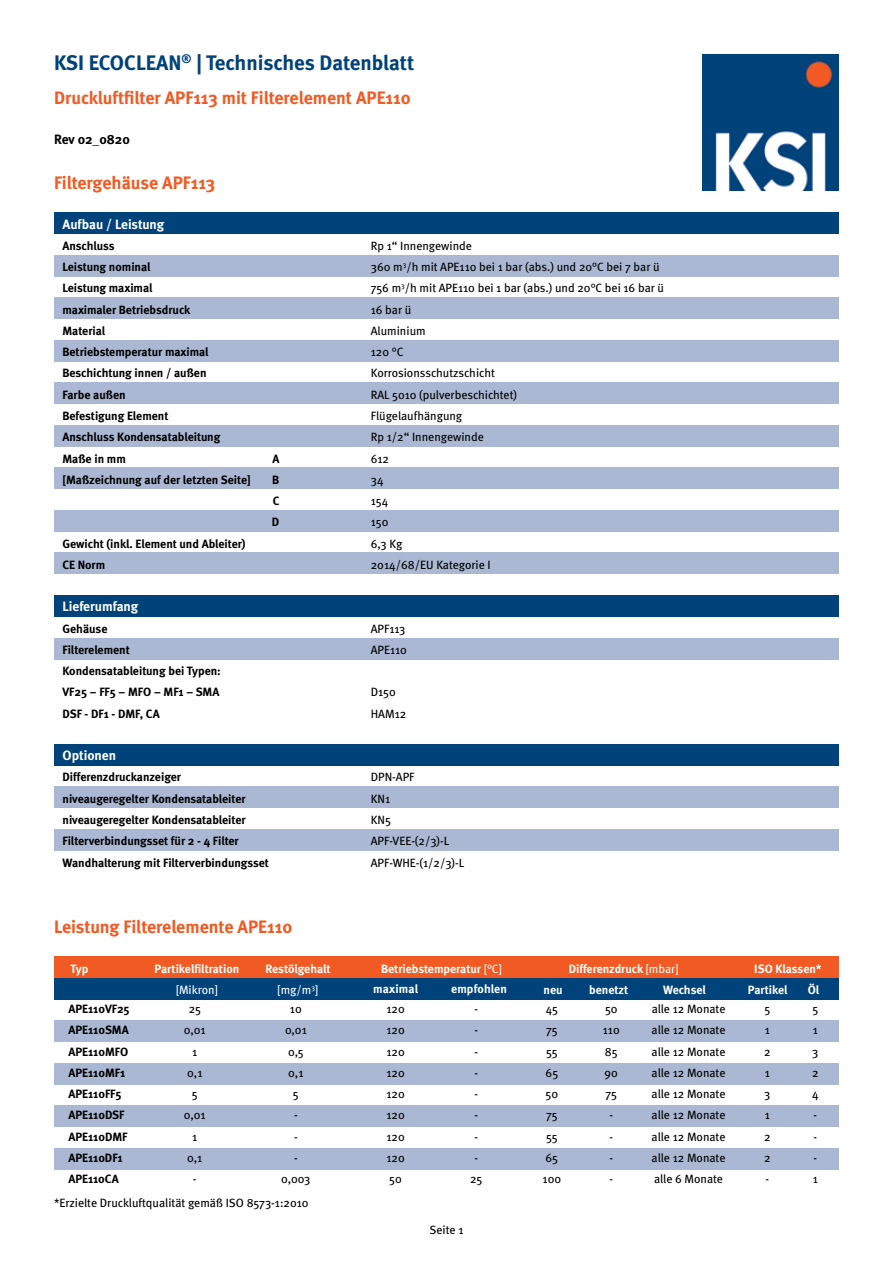
<style>
.page{position:relative;width:893px;height:1263px;background:#fff}
.page>*{position:absolute;margin:0;border:0;box-sizing:border-box;transform-origin:0 0}
.t1{font:700 21px "Meta";color:#00427a}
.t2{font:700 18px "Meta";color:#f15a22}
.t3{font:700 13.5px "Meta";color:#fff}
.t4{font:700 13.5px "Meta";color:#000}
.t5{font:12px/21.3px "Meta";color:#000}
.t6{font:700 12px/21.3px "Meta";color:#000}
.t7{font:700 12px/21.3px "Meta";color:#fff}
.t8{font:12px "Meta";color:#fff}
.s1{font-weight:400}
</style>
<div class="page">
<img style="left:703px;top:54px;width:136px;height:136px">
<div style="left:54px;top:553px;width:785px;height:21px;background:#aab8d3"></div>
<div style="left:54px;top:340px;width:785px;height:21px;background:#aab8d3"></div>
<div style="left:54px;top:383px;width:785px;height:21px;background:#aab8d3"></div>
<div style="left:54px;top:425px;width:785px;height:21px;background:#aab8d3"></div>
<div style="left:54px;top:468px;width:785px;height:21px;background:#aab8d3"></div>
<div style="left:54px;top:510px;width:785px;height:21px;background:#aab8d3"></div>
<div style="left:54px;top:213px;width:785px;height:21px;background:#00427a"></div>
<div style="left:54px;top:255px;width:785px;height:21px;background:#aab8d3"></div>
<div style="left:54px;top:298px;width:785px;height:21px;background:#aab8d3"></div>
<div style="left:54px;top:595px;width:785px;height:22px;background:#00427a"></div>
<div style="left:54px;top:638px;width:785px;height:21px;background:#aab8d3"></div>
<div style="left:54px;top:744px;width:785px;height:21px;background:#00427a"></div>
<div style="left:54px;top:787px;width:785px;height:21px;background:#aab8d3"></div>
<div style="left:54px;top:829px;width:785px;height:21px;background:#aab8d3"></div>
<div style="left:54px;top:1020px;width:785px;height:22px;background:#aab8d3"></div>
<div style="left:54px;top:1063px;width:785px;height:21px;background:#aab8d3"></div>
<div style="left:54px;top:1105px;width:785px;height:22px;background:#aab8d3"></div>
<div style="left:54px;top:1148px;width:785px;height:21px;background:#aab8d3"></div>
<div style="left:54px;top:978px;width:785px;height:21px;background:#00427a"></div>
<div style="left:54px;top:957px;width:785px;height:21px;background:#f15a22"></div>
<h1 class="t1" style="left:54px;top:49px;width:362px">KSI ECOCLEAN<sup>®</sup> | Technisches Datenblatt</h1>
<h2 class="t2" style="left:54px;top:86px;width:358px">Druckluftfilter APF113 mit Filterelement APE110</h2>
<p class="t4" style="left:54px;top:130px;width:77px">Rev 02_0820</p>
<h2 class="t2" style="left:54px;top:171px;width:163px">Filtergehäuse APF113</h2>
<p class="t3" style="left:63px;top:215px;width:103px">Aufbau / Leistung</p>
<p class="t6" style="left:63px;top:235px;width:159px">Anschluss<br>Leistung nominal<br>Leistung maximal<br>maximaler Betriebsdruck<br>Material<br>Betriebstemperatur maximal<br>Beschichtung innen / außen<br>Farbe außen<br>Befestigung Element<br>Anschluss Kondensatableitung<br>Maße in mm</p>
<p class="t6" style="left:272px;top:447px;width:8px">A</p>
<p class="t6" style="left:63px;top:469px;width:190px">[Maßzeichnung auf der letzten Seite]</p>
<p class="t6" style="left:272px;top:469px;width:9px;text-align:justify">B C D</p>
<p class="t6" style="left:63px;top:532px;width:185px">Gewicht (inkl. Element und Ableiter)<br>CE Norm</p>
<p class="t3" style="left:63px;top:598px;width:77px">Lieferumfang</p>
<p class="t5" style="left:371px;top:235px;width:295px">Rp 1“ Innengewinde<br>360 m<sup>3</sup>/h mit APE110 bei 1 bar (abs.) und 20°C bei 7 bar ü<br>756 m<sup>3</sup>/h mit APE110 bei 1 bar (abs.) und 20°C bei 16 bar ü<br>16 bar ü<br>Aluminium<br>120 °C<br>Korrosionsschutzschicht<br>RAL 5010 (pulverbeschichtet)<br>Flügelaufhängung<br>Rp 1/2“ Innengewinde<br>612<br>34<br>154<br>150<br>6,3 Kg<br>2014/68/EU Kategorie I</p>
<p class="t6" style="left:63px;top:617px;width:160px">Gehäuse<br>Filterelement<br>Kondensatableitung bei Typen:<br>VF25 – FF5 – MFO – MF1 – SMA<br>DSF - DF1 - DMF, CA</p>
<p class="t5" style="left:371px;top:617px;width:38px">APF113<br>APE110</p>
<p class="t5" style="left:371px;top:681px;width:37px">D150<br>HAM12</p>
<p class="t3" style="left:63px;top:747px;width:55px">Optionen</p>
<p class="t6" style="left:63px;top:766px;width:208px">Differenzdruckanzeiger niveaugeregelter Kondensatableiter niveaugeregelter Kondensatableiter Filterverbindungsset für 2 - 4 Filter Wandhalterung mit Filterverbindungsset</p>
<p class="t5" style="left:371px;top:766px;width:95px">DPN-APF<br>KN1<br>KN5<br>APF-VEE-(2/3)-L<br>APF-WHE-(1/2/3)-L</p>
<h2 class="t2" style="left:54px;top:916px;width:240px">Leistung Filterelemente APE110</h2>
<p class="t7" style="left:663px;top:958px;width:44px;text-indent:-94px">Differenzdruck <span class="s1">[mbar]<br></span>Wechsel</p>
<p class="t7" style="left:748px;top:958px;width:75px;text-indent:7px">ISO Klassen*<br>Partikel</p>
<p class="t7" style="left:154px;top:958px;width:86px">Partikelfiltration</p>
<p class="t8" style="left:176px;top:982px;width:44px">[Mikron]</p>
<p class="t7" style="left:265px;top:958px;width:67px;text-align:center">Restölgehalt <span class="s1">[mg/m</span><sup>3</sup><span class="s1">]</span></p>
<p class="t7" style="left:451px;top:958px;width:58px;line-height:20.5px;text-indent:-70px">Betriebstemperatur <span class="s1">[°C] </span>empfohlen</p>
<p class="t7" style="left:71px;top:958px;width:19px">Typ</p>
<p class="t6" style="left:69px;top:998px;width:63px">APE110VF25</p>
<p class="t5" style="left:189px;top:998px;width:14px">25</p>
<p class="t5" style="left:290px;top:998px;width:13px">10</p>
<p class="t5" style="left:386px;top:998px;width:20px">120</p>
<p class="t5" style="left:475px;top:998px;width:5px">-</p>
<p class="t5" style="left:546px;top:998px;width:14px">45</p>
<p class="t5" style="left:605px;top:998px;width:14px">50</p>
<p class="t5" style="left:652px;top:998px;width:75px">alle 12 Monate</p>
<p class="t5" style="left:764px;top:998px;width:7px">5</p>
<p class="t5" style="left:812px;top:998px;width:7px">5</p>
<p class="t6" style="left:68px;top:1019px;width:62px">APE110SMA</p>
<p class="t5" style="left:184px;top:1019px;width:23px">0,01</p>
<p class="t5" style="left:285px;top:1019px;width:23px">0,01</p>
<p class="t5" style="left:386px;top:1019px;width:20px">120</p>
<p class="t5" style="left:475px;top:1019px;width:5px">-</p>
<p class="t5" style="left:546px;top:1019px;width:13px">75</p>
<p class="t5" style="left:603px;top:1019px;width:18px">110</p>
<p class="t5" style="left:652px;top:1019px;width:75px">alle 12 Monate</p>
<p class="t5" style="left:765px;top:1019px;width:7px">1</p>
<p class="t5" style="left:813px;top:1019px;width:7px">1</p>
<p class="t6" style="left:68px;top:1040px;width:61px">APE110MFO</p>
<p class="t5" style="left:192px;top:1040px;width:7px">1</p>
<p class="t5" style="left:288px;top:1040px;width:17px">0,5</p>
<p class="t5" style="left:386px;top:1040px;width:20px">120</p>
<p class="t5" style="left:475px;top:1040px;width:5px">-</p>
<p class="t5" style="left:546px;top:1040px;width:13px">55</p>
<p class="t5" style="left:605px;top:1040px;width:14px">85</p>
<p class="t5" style="left:652px;top:1040px;width:75px">alle 12 Monate</p>
<p class="t5" style="left:764px;top:1040px;width:8px">2</p>
<p class="t5" style="left:812px;top:1040px;width:8px">3</p>
<p class="t6" style="left:68px;top:1062px;width:58px">APE110MF1</p>
<p class="t5" style="left:187px;top:1062px;width:17px">0,1</p>
<p class="t5" style="left:288px;top:1062px;width:17px">0,1</p>
<p class="t5" style="left:386px;top:1062px;width:20px">120</p>
<p class="t5" style="left:475px;top:1062px;width:5px">-</p>
<p class="t5" style="left:546px;top:1062px;width:14px">65</p>
<p class="t5" style="left:605px;top:1062px;width:15px">90</p>
<p class="t5" style="left:652px;top:1062px;width:75px">alle 12 Monate</p>
<p class="t5" style="left:765px;top:1062px;width:7px">1</p>
<p class="t5" style="left:812px;top:1062px;width:8px">2</p>
<p class="t6" style="left:68px;top:1083px;width:55px">APE110FF5</p>
<p class="t5" style="left:192px;top:1083px;width:7px">5</p>
<p class="t5" style="left:293px;top:1083px;width:7px">5</p>
<p class="t5" style="left:386px;top:1083px;width:20px">120</p>
<p class="t5" style="left:475px;top:1083px;width:5px">-</p>
<p class="t5" style="left:546px;top:1083px;width:14px">50</p>
<p class="t5" style="left:605px;top:1083px;width:13px">75</p>
<p class="t5" style="left:652px;top:1083px;width:75px">alle 12 Monate</p>
<p class="t5" style="left:764px;top:1083px;width:8px">3</p>
<p class="t5" style="left:812px;top:1083px;width:8px">4</p>
<p class="t6" style="left:68px;top:1104px;width:57px">APE110DSF</p>
<p class="t5" style="left:184px;top:1104px;width:23px">0,01</p>
<p class="t5" style="left:294px;top:1104px;width:5px">-</p>
<p class="t5" style="left:386px;top:1104px;width:20px">120</p>
<p class="t5" style="left:474px;top:1104px;width:5px">-</p>
<p class="t5" style="left:546px;top:1104px;width:13px">75</p>
<p class="t5" style="left:609px;top:1104px;width:5px">-</p>
<p class="t5" style="left:652px;top:1104px;width:75px">alle 12 Monate</p>
<p class="t5" style="left:765px;top:1104px;width:7px">1</p>
<p class="t5" style="left:813px;top:1104px;width:5px">-</p>
<p class="t6" style="left:68px;top:1125px;width:61px">APE110DMF</p>
<p class="t5" style="left:192px;top:1125px;width:7px">1</p>
<p class="t5" style="left:294px;top:1125px;width:5px">-</p>
<p class="t5" style="left:386px;top:1125px;width:20px">120</p>
<p class="t5" style="left:474px;top:1125px;width:5px">-</p>
<p class="t5" style="left:546px;top:1125px;width:13px">55</p>
<p class="t5" style="left:609px;top:1125px;width:5px">-</p>
<p class="t5" style="left:652px;top:1125px;width:75px">alle 12 Monate</p>
<p class="t5" style="left:764px;top:1125px;width:8px">2</p>
<p class="t5" style="left:813px;top:1125px;width:5px">-</p>
<p class="t6" style="left:68px;top:1147px;width:56px">APE110DF1</p>
<p class="t5" style="left:187px;top:1147px;width:17px">0,1</p>
<p class="t5" style="left:294px;top:1147px;width:5px">-</p>
<p class="t5" style="left:386px;top:1147px;width:20px">120</p>
<p class="t5" style="left:474px;top:1147px;width:5px">-</p>
<p class="t5" style="left:546px;top:1147px;width:14px">65</p>
<p class="t5" style="left:609px;top:1147px;width:5px">-</p>
<p class="t5" style="left:652px;top:1147px;width:75px">alle 12 Monate</p>
<p class="t5" style="left:764px;top:1147px;width:8px">2</p>
<p class="t5" style="left:813px;top:1147px;width:5px">-</p>
<p class="t6" style="left:68px;top:1168px;width:52px">APE110CA</p>
<p class="t5" style="left:193px;top:1168px;width:5px">-</p>
<p class="t5" style="left:281px;top:1168px;width:31px">0,003</p>
<p class="t5" style="left:389px;top:1168px;width:14px">50</p>
<p class="t5" style="left:470px;top:1168px;width:14px">25</p>
<p class="t5" style="left:543px;top:1168px;width:20px">100</p>
<p class="t5" style="left:609px;top:1168px;width:5px">-</p>
<p class="t5" style="left:654px;top:1168px;width:70px">alle 6 Monate</p>
<p class="t5" style="left:765px;top:1168px;width:5px">-</p>
<p class="t5" style="left:813px;top:1168px;width:7px">1</p>
<p class="t7" style="left:808px;top:979px;width:13px">Öl</p>
<p class="t7" style="left:373px;top:978px;width:47px">maximal</p>
<p class="t7" style="left:544px;top:979px;width:21px">neu</p>
<p class="t7" style="left:589px;top:979px;width:40px">benetzt</p>
<p class="t5" style="left:54px;top:1191px;width:256px">*Erzielte Druckluftqualität gemäß ISO 8573-1:2010</p>
<p class="t5" style="left:429px;top:1219px;width:35px">Seite 1</p>
</div>
